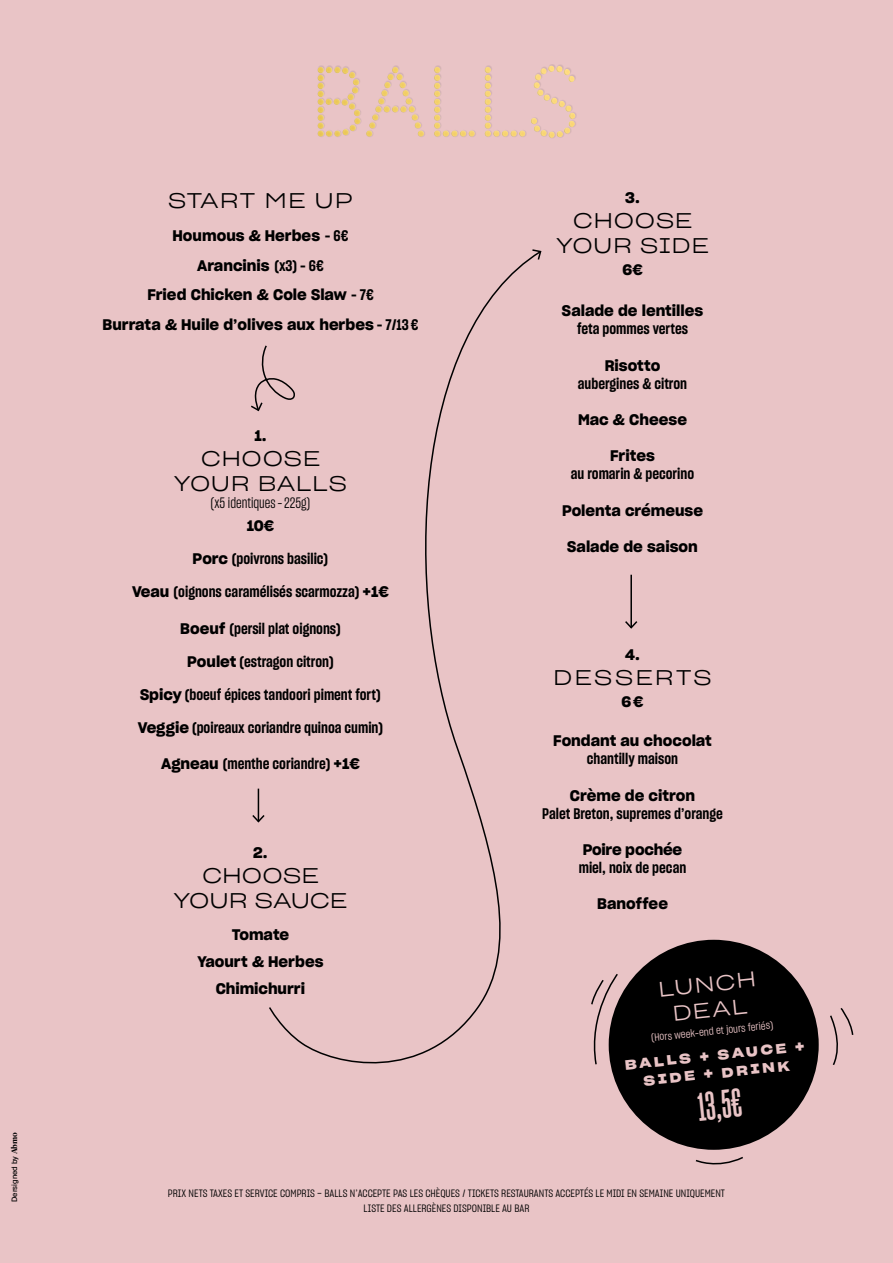
<style>
.page{position:relative;width:893px;height:1263px;background:#e9c4c6}
.page>*{position:absolute;margin:0;border:0;box-sizing:border-box;transform-origin:0 0}
.t1{font:39px "Sharp Grotesk Sm Bold 10";color:#e9c4c6}
.t2{font:21px/25.2px "Sharp Grotesk Light 25";letter-spacing:.025em;color:#000;text-align:center}
.t3{font:21px/25.2px "Sharp Grotesk Light 25";color:#000;text-align:center}
.t4{font:21px/25.5px "Sharp Grotesk Light 25";color:#e9c4c6;text-align:center}
.t5{font:21px "Sharp Grotesk Light 25";letter-spacing:.1em;color:#000}
.t6{font:15px "Sharp Grotesk Sm Bold 15";color:#000}
.t7{font:15px/29.7px "Sharp Grotesk Sm Bold 20";color:#000;text-align:center}
.t8{font:15px "Sharp Grotesk Sm Bold 20";letter-spacing:-.02em;color:#000}
.t9{font:14.85px "Sharp Grotesk Book 13";color:#000}
.t10{font:14.85px "Sharp Grotesk Sm Bold 20";color:#000}
.t11{font:13.5px/18px "Sharp Grotesk Sm Bold 25";color:#e9c4c6;text-align:center}
.t12{font:10.5px/15px "Sharp Grotesk Book 15";color:#000;text-align:center}
.t13{font:10.5px "Sharp Grotesk Book 15";color:#e9c4c6}
.t14{font:7.5px "Suisse Intl";color:#000}
.s1{font-family:"Suisse Works";font-weight:700}
.s2{font-family:"Sharp Grotesk Sm Bold 15"}
.s3{font-family:"Sharp Grotesk Sm Bold 20"}
</style>
<div class="page">
<div style="left:317px;top:65px;width:257px;height:74px;background:#000;opacity:.12"></div>
<svg style="left:269px;top:257px;width:262px;height:807px"></svg>
<svg style="left:531px;top:249px;width:11px;height:11px"></svg>
<hr style="left:258px;top:789px;width:1px;height:32px;background:#000">
<svg style="left:252px;top:813px;width:13px;height:10px"></svg>
<hr style="left:630px;top:575px;width:2px;height:53px;background:#000">
<svg style="left:625px;top:619px;width:13px;height:10px"></svg>
<div style="left:609px;top:940px;width:210px;height:210px;background:#000;border-radius:50%"></div>
<svg style="left:251px;top:344px;width:45px;height:68px"></svg>
<svg style="left:830px;top:1008px;width:24px;height:57px"></svg>
<svg style="left:591px;top:974px;width:28px;height:92px"></svg>
<svg style="left:695px;top:1156px;width:48px;height:9px"></svg>
<p class="t14" style="left:10px;top:1202px;width:72px;rotate:-90deg">Dersigned by <span class="s1">Abmo</span></p>
<h2 class="t2" style="left:168px;top:187px;width:186px">START ME UP</h2>
<p class="t7" style="left:103px;top:220px;width:317px">Houmous &amp; Herbes <span class="s2">- 6€<br></span>Arancinis <span class="s2">(x3) - 6€<br></span>Fried Chicken &amp; Cole Slaw <span class="s2">- 7€<br></span>Burrata &amp; Huile d’olives aux herbes <span class="s2">- 7/13€</span></p>
<p class="t7" style="left:254px;top:420px;width:14px">1.</p>
<h2 class="t2" style="left:174px;top:445px;width:174px">CHOOSE<br>YOUR BALLS</h2>
<p class="t9" style="left:210px;top:493px;width:101px">(x5 identiques-225g)</p>
<p class="t10" style="left:247px;top:514px;width:29px">10€</p>
<p class="t6" style="left:193px;top:548px;width:137px"><span class="s3">Porc</span> (poivrons basilic)</p>
<p class="t6" style="left:132px;top:581px;width:258px"><span class="s3">Veau</span> (oignons caramélisés scarmozza) <span class="s3">+1€</span></p>
<p class="t6" style="left:180px;top:618px;width:162px"><span class="s3">Boeuf</span> (persil plat oignons)</p>
<p class="t6" style="left:187px;top:651px;width:148px"><span class="s3">Poulet</span> (estragon citron)</p>
<p class="t6" style="left:140px;top:684px;width:242px"><span class="s3">Spicy</span> (boeuf épices tandoori piment fort)</p>
<p class="t6" style="left:138px;top:717px;width:247px"><span class="s3">Veggie</span> (poireaux coriandre quinoa cumin)</p>
<p class="t6" style="left:161px;top:753px;width:200px"><span class="s3">Agneau</span> (menthe coriandre) <span class="s3">+1€</span></p>
<p class="t7" style="left:253px;top:837px;width:16px">2.</p>
<h2 class="t3" style="left:173px;top:862px;width:175px">CHOOSE<br>YOUR SAUCE</h2>
<p class="t7" style="left:197px;top:920px;width:127px;line-height:27px">Tomate<br>Yaourt &amp; Herbes<br>Chimichurri</p>
<p class="t7" style="left:625px;top:182px;width:16px">3.</p>
<h2 class="t2" style="left:556px;top:207px;width:154px">CHOOSE<br>YOUR SIDE</h2>
<p class="t10" style="left:622px;top:257px;width:22px">6€</p>
<p class="t7" style="left:562px;top:295px;width:143px">Salade de lentilles</p>
<p class="t6" style="left:577px;top:318px;width:112px">feta pommes vertes</p>
<p class="t7" style="left:605px;top:350px;width:57px">Risotto</p>
<p class="t6" style="left:578px;top:373px;width:111px">aubergines &amp; citron</p>
<p class="t7" style="left:578px;top:404px;width:111px">Mac &amp; Cheese</p>
<p class="t7" style="left:610px;top:441px;width:46px">Frites</p>
<p class="t6" style="left:571px;top:464px;width:125px">au romarin &amp; pecorino</p>
<p class="t7" style="left:562px;top:495px;width:142px">Polenta crémeuse</p>
<p class="t7" style="left:567px;top:531px;width:132px">Salade de saison</p>
<p class="t7" style="left:625px;top:639px;width:16px">4.</p>
<h2 class="t5" style="left:553px;top:660px;width:160px">DESSERTS</h2>
<p class="t10" style="left:621px;top:689px;width:23px">6€</p>
<p class="t7" style="left:553px;top:725px;width:160px">Fondant au chocolat</p>
<p class="t6" style="left:587px;top:748px;width:93px">chantilly maison</p>
<p class="t7" style="left:570px;top:780px;width:127px">Crème de citron</p>
<p class="t6" style="left:542px;top:803px;width:182px">Palet Breton, supremes d’orange</p>
<p class="t8" style="left:583px;top:837px;width:101px">Poire pochée</p>
<p class="t6" style="left:579px;top:857px;width:109px">miel, noix de pecan</p>
<p class="t7" style="left:597px;top:889px;width:72px">Banoffee</p>
<h2 class="t4" style="left:657px;top:975px;width:100px;rotate:-6deg">LUNCH<br>DEAL</h2>
<p class="t13" style="left:650px;top:1030px;width:125px;rotate:-6deg">(Hors week-end et jours feriés)</p>
<p class="t11" style="left:624px;top:1055px;width:182px;rotate:-6deg">BALLS + SAUCE +<br>SIDE + DRINK</p>
<h1 class="t1" style="left:696px;top:1084px;width:45px;rotate:-6deg">13,5€</h1>
<p class="t12" style="left:168px;top:1186px;width:559px">PRIX NETS TAXES ET SERVICE COMPRIS — BALLS N’ACCEPTE PAS LES CHÈQUES / TICKETS RESTAURANTS ACCEPTÉS LE MIDI EN SEMAINE UNIQUEMENT<br>LISTE DES ALLERGÈNES DISPONIBLE AU BAR</p>
</div>
